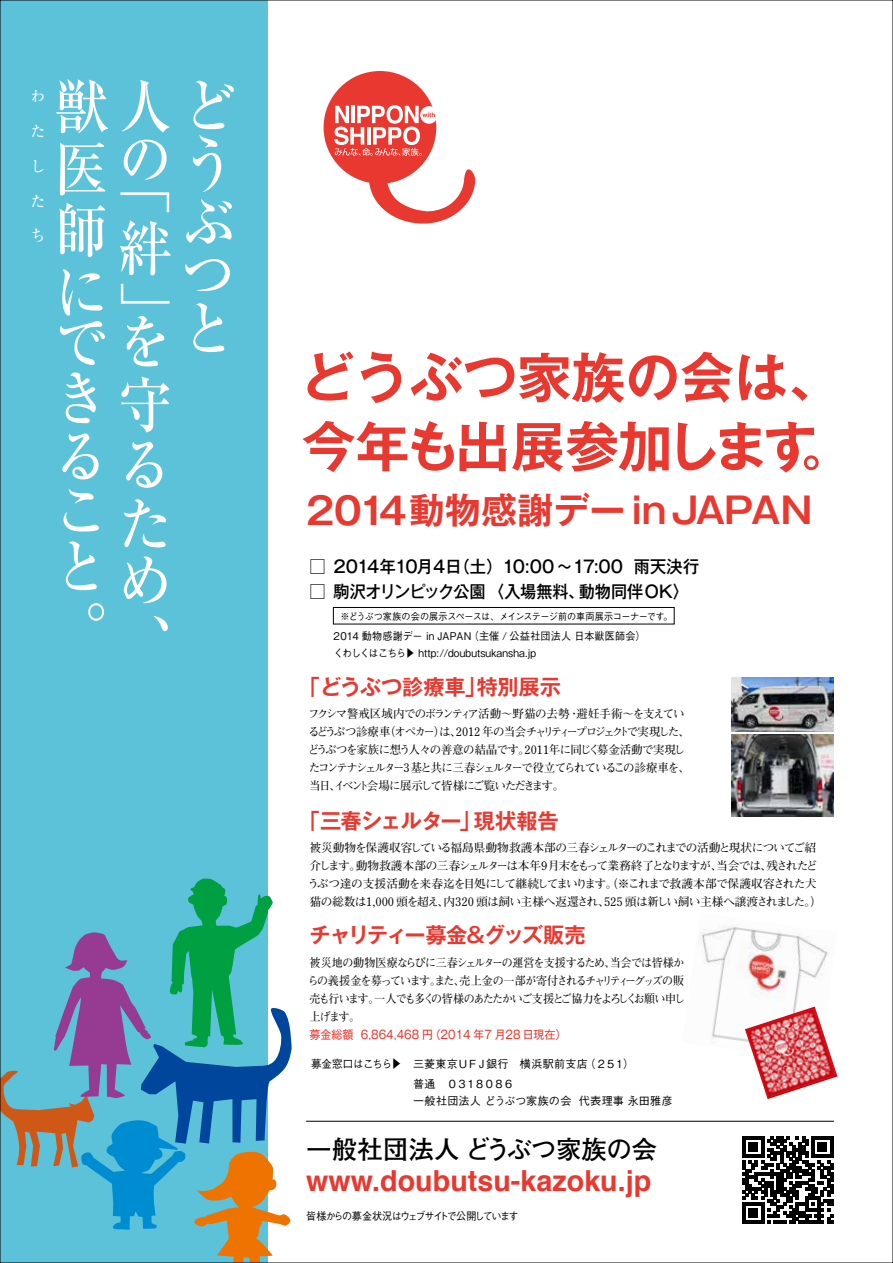
<style>
.page{position:relative;width:893px;height:1263px;background:#fff}
.page>*{position:absolute;margin:0;border:0;box-sizing:border-box;transform-origin:0 0}
.t1{font:500 59.55px/56.2px "Ryumin Pr 6";color:#fff;scale:.9 1}
.t2{font:700 54.15px/69.2px "Gothic MB101 Pr 6 De";color:#e8382f;text-align:right}
.t3{font:700 54.15px "Gothic MB101 Pr 6 De";letter-spacing:-.08em;color:#e8382f}
.t4{font:700 36.15px "Gothic MB101 Pr 6 De";color:#e8382f}
.t5{font:700 28.95px "Helvetica";color:#e8382f}
.t6{font:700 25.5px "Futo Go B101 Pr 5";color:#000}
.t7{font:700 21.3px "Gothic MB101 Pr 6 De";letter-spacing:-.03em;color:#e8382f}
.t8{font:700 21.3px "Gothic MB101 Pr 6 De";letter-spacing:-.095em;color:#e8382f}
.t9{font:700 21.3px "Gothic MB101 Pr 6 De";letter-spacing:-.05em;color:#e8382f}
.t10{font:500 16.95px "Gothic MB101 Pr 6";letter-spacing:-.05em;color:#000;scale:.95 1}
.t11{font:500 16.95px "Gothic MB101 Pr 6";letter-spacing:-.005em;color:#000;scale:.95 1}
.t12{font:500 15.3px "Ryumin Pr 6";color:#fff;scale:.93 1}
.t13{font:700 11.7px/18px "Futo Min A101 Pr 5";letter-spacing:-.11em;color:#000}
.t14{font:700 11.7px/18px "Futo Min A101 Pr 5";letter-spacing:-.08em;color:#000;text-align:right}
.t15{font:700 11.7px/18px "Futo Min A101 Pr 5";letter-spacing:-.145em;color:#000}
.t16{font:700 11.7px "Futo Min A101 Pr 5";letter-spacing:-.035em;color:#000}
.t17{font:700 11.7px "Futo Min A101 Pr 5";letter-spacing:-.06em;color:#000}
.t18{font:700 11.7px "Futo Min A101 Pr 5";letter-spacing:-.055em;color:#000}
.t19{font:700 11.7px/18px "Futo Min A101 Pr 5";letter-spacing:-.08em;color:#000;scale:.94 1}
.t20{font:700 11.7px "Futo Min A101 Pr 5";letter-spacing:-.035em;color:#000;scale:.94 1}
.t21{font:700 11.7px/18px "Futo Min A101 Pr 5";letter-spacing:-.12em;color:#000;scale:.94 1}
.t22{font:11.7px "Gothic MB101 Pr 6";color:#e8382f;scale:.94 1}
.t23{font:700 11.7px "Futo Min A101 Pr 5";letter-spacing:-.045em;color:#000}
.t24{font:700 11.7px/18px "Futo Min A101 Pr 5";letter-spacing:-.145em;color:#000;scale:.94 1}
.t25{font:500 11.1px/20.2px "Gothic BBB Pr 6";letter-spacing:-.04em;color:#000;scale:.95 1}
.t26{font:500 11.1px "Gothic BBB Pr 6";letter-spacing:.01em;color:#000}
.t27{font:500 10.65px/17px "Gothic BBB Pr 6";color:#000;scale:.95 1}
.t28{font:500 10.65px "Gothic BBB Pr 6";letter-spacing:-.135em;color:#000;scale:.95 1}
.t29{font:500 9.6px "Gothic BBB Pr 6";letter-spacing:-.03em;color:#000;scale:.95 1}
.s1{font-size:37.2px}
.s2{font-size:11.7px}
</style>
<div class="page">
<div style="left:0;top:0;width:268px;height:1263px;background:#5bc2d9"></div>
<img style="left:699px;top:927px;width:130px;height:116px">
<img style="left:732px;top:734px;width:101px;height:82px">
<div style="left:324px;top:71px;width:112px;height:113px;background:#e8382f;border-radius:50%"></div>
<div style="left:420px;top:106px;width:18px;height:18px;background:#fff;border-radius:50%"></div>
<svg style="left:369px;top:169px;width:106px;height:55px"></svg>
<svg style="left:334px;top:105px;width:101px;height:51px"></svg>
<svg style="left:2px;top:878px;width:289px;height:383px"></svg>
<hr style="left:306px;top:1121px;width:528px;height:1px;background:#000">
<img style="left:745px;top:1006px;width:92px;height:93px">
<svg style="left:742px;top:1136px;width:91px;height:87px"></svg>
<img style="left:732px;top:677px;width:101px;height:54px">
<div style="left:333px;top:607px;width:341px;height:17px;border:1px solid #000"></div>
<h3 class="t12" style="left:31px;top:85px;width:15px">わ</h3>
<h3 class="t12" style="left:31px;top:119px;width:15px">た</h3>
<h3 class="t12" style="left:31px;top:154px;width:16px">し</h3>
<h3 class="t12" style="left:31px;top:189px;width:15px">た</h3>
<h3 class="t12" style="left:31px;top:223px;width:15px">ち</h3>
<h1 class="t1" style="left:54px;top:73px;width:201px;line-height:61.9px">獣人ど医<br>師<br>に</h1>
<h1 class="t1" style="left:54px;top:312px;width:124px">でをき<br>る<br>こ<br>と</h1>
<h1 class="t1" style="left:118px;top:612px;width:57px">、</h1>
<h1 class="t1" style="left:118px;top:128px;width:55px">の</h1>
<h1 class="t1" style="left:182px;top:131px;width:57px;line-height:59.6px">うぶ</h1>
<h1 class="t1" style="left:182px;top:245px;width:55px;line-height:54.8px">つと</h1>
<h1 class="t1" style="left:118px;top:156px;width:58px">「</h1>
<h1 class="t1" style="left:118px;top:218px;width:60px">絆</h1>
<h1 class="t1" style="left:118px;top:280px;width:59px">」</h1>
<h1 class="t1" style="left:118px;top:372px;width:58px;line-height:58.8px;text-align:justify">守るため</h1>
<h1 class="t1" style="left:54px;top:599px;width:57px">。</h1>
<h2 class="t2" style="left:300px;top:341px;width:556px">どうぶつ家族の会は、。</h2>
<h2 class="t3" style="left:301px;top:402px;width:518px">今年も出展参加します</h2>
<h3 class="t4" style="left:306px;top:480px;width:507px"><span class="s1">2014</span>動物感謝デーinJAPAN</h3>
<h3 class="t11" style="left:634px;top:552px;width:70px">雨天決行</h3>
<h3 class="t10" style="left:334px;top:552px;width:306px">2014年10月4 （日土）10:00〜17:00</h3>
<h3 class="t11" style="left:310px;top:552px;width:19px">□</h3>
<h3 class="t11" style="left:310px;top:577px;width:19px">□</h3>
<h3 class="t10" style="left:334px;top:577px;width:265px">駒沢オリンピック公園〈入場無料、</h3>
<h3 class="t11" style="left:579px;top:577px;width:118px">動物同伴OK〈</h3>
<p class="t29" style="left:340px;top:608px;width:351px">※どうぶつ家族の会の展示スペースは、メインステージ前の車両展示コーナーです。</p>
<p class="t27" style="left:469px;top:627px;width:188px">（主催 / 公益社団法人日本獣医師会(</p>
<p class="t27" style="left:334px;top:627px;width:214px">2014 動物感謝デー in JAPAN<br>くわしくはこちら▶ http://doubutsukansha j p.</p>
<h3 class="t7" style="left:299px;top:669px;width:189px">「どうぶつ診療車」</h3>
<h3 class="t7" style="left:477px;top:669px;width:86px">特別展示</h3>
<p class="t15" style="left:384px;top:704px;width:307px;text-indent:-76px">フクシマ警戒区域内でのボランティア活動〜野猫の去勢・<br>（オペカーは） 20 1 2 年の当会チャリティープロジェクトで実現した、</p>
<p class="t14" style="left:450px;top:722px;width:13px">、</p>
<p class="t14" style="left:576px;top:704px;width:109px">避妊手術〜を支えてい</p>
<p class="t16" style="left:308px;top:723px;width:84px">るどうぶつ診療車</p>
<p class="t16" style="left:525px;top:741px;width:162px">2011年に同じく募金活動で実現し</p>
<p class="t13" style="left:308px;top:740px;width:383px">どうぶつを家族に想う人々の善意の結晶です。<br>たコンテナシェルター3 基と共に三春シェルターで役立てられているこの診療車を、当日イベント会場に展示して皆様にご覧いただきます。</p>
<p class="t14" style="left:329px;top:776px;width:13px">、</p>
<h3 class="t9" style="left:299px;top:803px;width:183px">「三春シェルター」</h3>
<p class="t14" style="left:310px;top:838px;width:510px">被災動物を保護収容している福島県動物救護本部の三春シェルターのこれまでの活動と現状についてご紹残されたど</p>
<h3 class="t7" style="left:474px;top:803px;width:87px">現状報告</h3>
<p class="t18" style="left:356px;top:856px;width:418px">動物救護本部の三春シェルターは本年9月末をもって業務終了となりますが当会では、</p>
<p class="t14" style="left:711px;top:856px;width:13px">、</p>
<p class="t14" style="left:310px;top:856px;width:53px">介します。</p>
<p class="t17" style="left:308px;top:874px;width:510px">うぶつ達の支援活動を来春迄を目処にして継続してまいります。（※これまで救護本部で保護収容された犬</p>
<p class="t23" style="left:604px;top:892px;width:220px">525 頭は新しい飼い主様へ譲渡されました (。</p>
<p class="t16" style="left:310px;top:892px;width:302px">猫の総数は1,000 頭を超え内、 320 頭は飼い主様へ返還され、</p>
<h3 class="t8" style="left:310px;top:918px;width:278px">チャリティー募金&amp;グッズ販売</h3>
<p class="t20" style="left:310px;top:953px;width:400px">被災地の動物医療ならびに三春シェルターの運営を支援するため当会では皆様か</p>
<p class="t19" style="left:308px;top:952px;width:402px;text-indent:297px">、<br>らの義援金を募っていますまた売上金の一部が寄付されるチャリティーグッズの販</p>
<p class="t19" style="left:454px;top:970px;width:13px">、</p>
<p class="t21" style="left:374px;top:970px;width:332px;text-indent:56px">。<br>一人でも多くの皆様のあたたかいご支援とご協力をよろしくお願い申し</p>
<p class="t24" style="left:310px;top:988px;width:76px">売も行います。上げます。</p>
<p class="t22" style="left:310px;top:1025px;width:48px">募金総額</p>
<p class="t22" style="left:430px;top:1025px;width:147px">（2014 年7 月28 日現在(</p>
<p class="t22" style="left:361px;top:1025px;width:78px">6,864,468 円</p>
<p class="t25" style="left:447px;top:1053px;width:150px;text-indent:-136px">募金窓口はこちら<span class="s2">▶　</span>三菱東京ＵＦＪ銀行　横浜駅前支店<br>０３１８０８６</p>
<p class="t26" style="left:585px;top:1055px;width:42px">)２５１</p>
<p class="t26" style="left:623px;top:1055px;width:13px">(</p>
<p class="t26" style="left:413px;top:1075px;width:24px">普通</p>
<p class="t26" style="left:413px;top:1092px;width:160px">一般社団法人どうぶつ家族の会</p>
<p class="t26" style="left:579px;top:1092px;width:96px">代表理事永田雅彦</p>
<h3 class="t6" style="left:306px;top:1129px;width:352px">一般社団法人どうぶつ家族の会</h3>
<h3 class="t5" style="left:306px;top:1157px;width:346px">www.doubutsu-kazoku j p.</h3>
<p class="t28" style="left:306px;top:1208px;width:225px">皆様からの募金状況はウェブサイトで公開しています</p>
</div>
